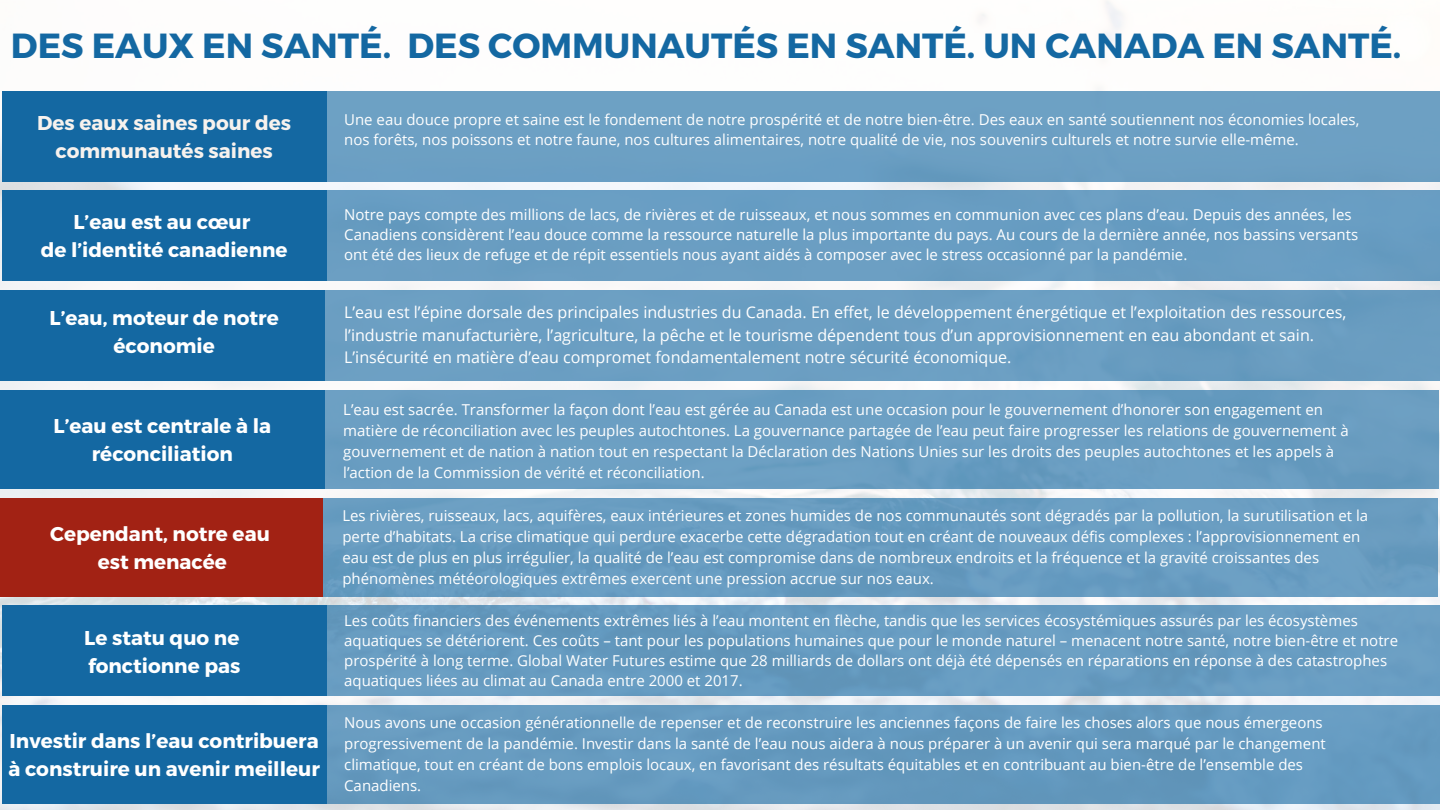
<style>
.page{position:relative;width:1440px;height:810px;background:#fff}
.page>*{position:absolute;margin:0;border:0;box-sizing:border-box;transform-origin:0 0}
.t1{font:700 34.9px "Montserrat";color:#1468a2}
.t2{font:700 20px/27.8px "Montserrat";color:#fff;text-align:center}
.t3{font:700 20px/27.8px "Montserrat";color:#f7f2ee;text-align:center}
.t4{font:16.1px/22.5px "Open Sans";color:#fff}
.t5{font:15px/21px "Open Sans";color:#fff}
</style>
<div class="page">
<img style="left:0;top:1px;width:1440px;height:809px">
<div style="left:325px;top:91px;width:1115px;height:91px;background:#6da0c4"></div>
<div style="left:325px;top:190px;width:1115px;height:91px;background:#699dc2"></div>
<div style="left:327px;top:705px;width:1113px;height:99px;background:#659abf"></div>
<div style="left:2px;top:190px;width:324px;height:91px;background:#1468a2"></div>
<div style="left:2px;top:91px;width:324px;height:91px;background:#1468a2"></div>
<div style="left:2px;top:705px;width:325px;height:99px;background:#1468a2"></div>
<div style="left:325px;top:290px;width:1115px;height:91px;background:#6b9ec2"></div>
<div style="left:0;top:290px;width:325px;height:91px;background:#1468a2"></div>
<div style="left:323px;top:498px;width:1115px;height:99px;background:#689dc1"></div>
<div style="left:0;top:498px;width:323px;height:99px;background:#a22214"></div>
<div style="left:327px;top:605px;width:1113px;height:91px;background:#679cc1"></div>
<div style="left:2px;top:605px;width:324px;height:91px;background:#1468a2"></div>
<div style="left:325px;top:390px;width:1113px;height:99px;background:#6b9ec2"></div>
<div style="left:0;top:390px;width:325px;height:99px;background:#1468a2"></div>
<p class="t1" style="left:11px;top:23px;width:1392px">DES EAUX EN SANTÉ. DES COMMUNAUTÉS EN SANTÉ. UN CANADA EN SANTÉ.</p>
<p class="t3" style="left:37px;top:108px;width:256px">Des eaux saines pour des communautés saines</p>
<p class="t2" style="left:73px;top:207px;width:178px">L’eau est au cœur</p>
<p class="t2" style="left:41px;top:235px;width:248px">de l’identité canadienne</p>
<p class="t2" style="left:50px;top:303px;width:231px">L’eau, moteur de notre économie</p>
<p class="t2" style="left:54px;top:411px;width:219px">L’eau est centrale à la réconciliation</p>
<p class="t2" style="left:50px;top:519px;width:221px">Cependant, notre eau</p>
<p class="t2" style="left:98px;top:547px;width:131px">est menacée</p>
<p class="t2" style="left:84px;top:623px;width:157px">Le statu quo ne</p>
<p class="t2" style="left:88px;top:651px;width:154px">fonctionne pas</p>
<p class="t2" style="left:8px;top:726px;width:313px;text-align:left">Investir dans l’eau contribuera à construire un avenir meilleur</p>
<p class="t5" style="left:344px;top:109px;width:1017px;line-height:20.2px">Une eau douce propre et saine est le fondement de notre prospérité et de notre bien-être. Des eaux en santé soutiennent nos économies locales, nos forêts, nos poissons et notre faune, nos cultures alimentaires, notre qualité de vie, nos souvenirs culturels et notre survie elle-même.</p>
<p class="t5" style="left:344px;top:204px;width:1016px;line-height:20.2px">Notre pays compte des millions de lacs, de rivières et de ruisseaux, et nous sommes en communion avec ces plans d’eau. Depuis des années, les<br>Canadiens considèrent l’eau douce comme la ressource naturelle la plus importante du pays. Au cours de la dernière année, nos bassins versants ont été des lieux de refuge et de répit essentiels nous ayant aidés à composer avec le stress occasionné par la pandémie.</p>
<p class="t4" style="left:344px;top:301px;width:1004px">L’eau est l’épine dorsale des principales industries du Canada. En effet, le développement énergétique et l’exploitation des ressources, l’industrie manufacturière, l’agriculture, la pêche et le tourisme dépendent tous d’un approvisionnement en eau abondant et sain.<br>L’insécurité en matière d’eau compromet fondamentalement notre sécurité économique.</p>
<p class="t5" style="left:343px;top:399px;width:1007px">L’eau est sacrée. Transformer la façon dont l’eau est gérée au Canada est une occasion pour le gouvernement d’honorer son engagement en matière de réconciliation avec les peuples autochtones. La gouvernance partagée de l’eau peut faire progresser les relations de gouvernement à gouvernement et de nation à nation tout en respectant la Déclaration des Nations Unies sur les droits des peuples autochtones et les appels à l’action de la Commission de vérité et réconciliation.</p>
<p class="t5" style="left:342px;top:504px;width:1027px">Les rivières, ruisseaux, lacs, aquifères, eaux intérieures et zones humides de nos communautés sont dégradés par la pollution, la surutilisation et la perte d’habitats. La crise climatique qui perdure exacerbe cette dégradation tout en créant de nouveaux défis complexes : l’approvisionnement en eau est de plus en plus irrégulier, la qualité de l’eau est compromise dans de nombreux endroits et la fréquence et la gravité croissantes des phénomènes météorologiques extrêmes exercent une pression accrue sur nos eaux.</p>
<p class="t5" style="left:344px;top:610px;width:1055px;line-height:20.2px">Les coûts financiers des événements extrêmes liés à l’eau montent en flèche, tandis que les services écosystémiques assurés par les écosystèmes aquatiques se détériorent. Ces coûts – tant pour les populations humaines que pour le monde naturel – menacent notre santé, notre bien-être et notre prospérité à long terme. Global Water Futures estime que 28 milliards de dollars ont déjà été dépensés en réparations en réponse à des catastrophes aquatiques liées au climat au Canada entre 2000 et 2017.</p>
<p class="t5" style="left:344px;top:712px;width:983px">Nous avons une occasion générationnelle de repenser et de reconstruire les anciennes façons de faire les choses alors que nous émergeons progressivement de la pandémie. Investir dans la santé de l’eau nous aidera à nous préparer à un avenir qui sera marqué par le changement climatique, tout en créant de bons emplois locaux, en favorisant des résultats équitables et en contribuant au bien-être de l’ensemble des Canadiens.</p>
</div>
